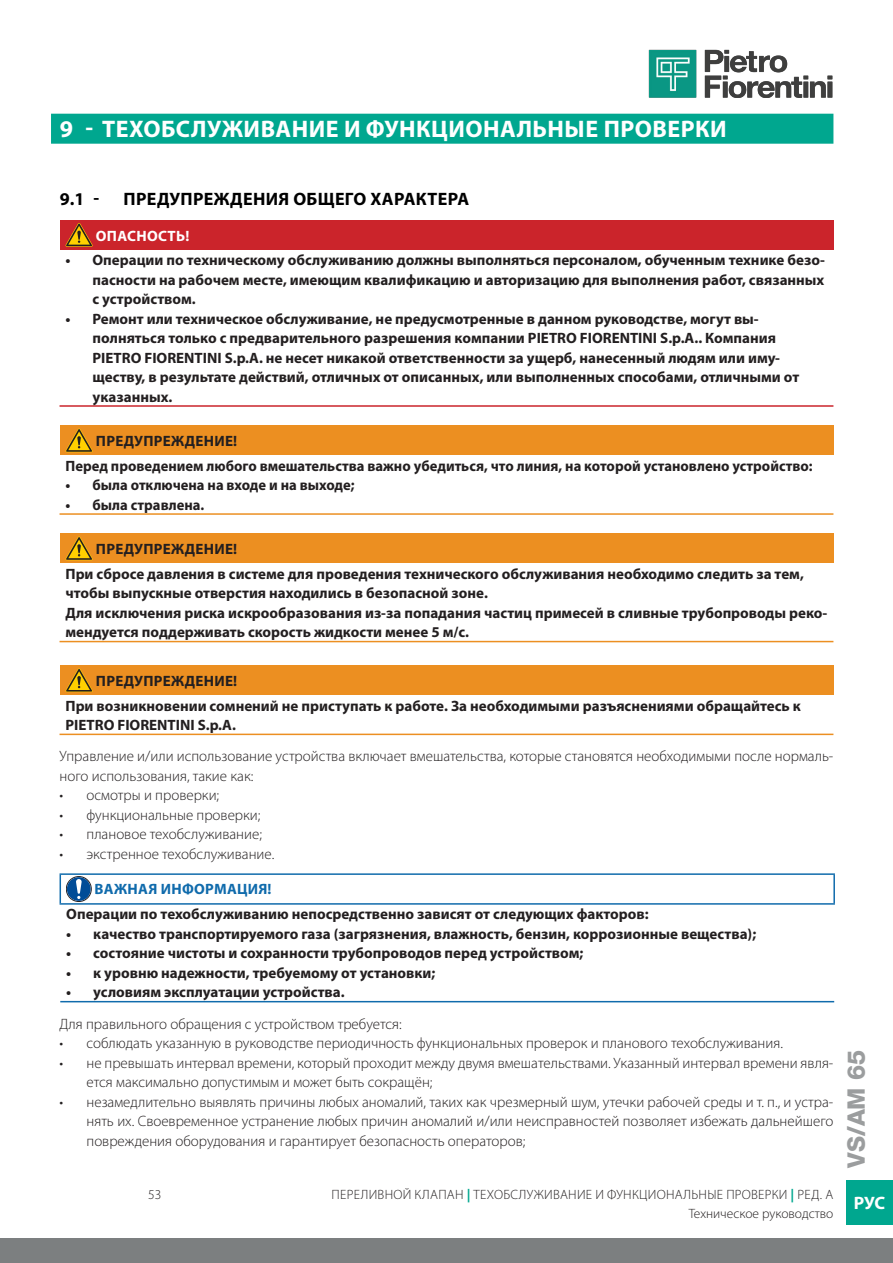
<style>
.page{position:relative;width:893px;height:1263px;background:#fff}
.page>*{position:absolute;margin:0;border:0;box-sizing:border-box;transform-origin:0 0}
.t1{font:700 24px "Myriad Pro";letter-spacing:.02em;color:#fff}
.t2{font:800 24px "Helvetica Neue LT Pro";color:#9b9d9e}
.t3{font:700 18px "Myriad Pro";letter-spacing:.02em;color:#000}
.t4{font:700 18px "Myriad Pro";color:#fff}
.Helvetica_Neue_LT_Pro_75_Bold_10_Sx_Nero{font:700 15px/19.5px "Myriad Pro";color:#231f20}
.Corpo_Testo_Helvetica_Neue_LT_Pro_45_Lig{font:300 15px/19.5px "Myriad Pro";color:#231f20}
.Helvetica_Neue_LT_Pro_75_Bold_10_Sx_AVVE{font:700 15px "Myriad Pro";letter-spacing:.02em;color:#231f20}
.Helvetica_Neue_LT_Pro_75_Bold_10_Sx_AVVI{font:700 15px "Myriad Pro";letter-spacing:.02em;color:#106bac}
.Helvetica_Neue_LT_Pro_75_Bold_10_Sx_PERI{font:700 15px "Myriad Pro";letter-spacing:.02em;color:#fff}
.t5{font:300 13.5px "Myriad Pro";letter-spacing:.02em;color:#231f20}
.t6{font:300 13.5px "Myriad Pro";color:#231f20}
.s1{font-weight:700;color:#00a78f}
</style>
<div class="page">
<img style="left:648px;top:49px;width:185px;height:49px">
<div style="left:0;top:1238px;width:893px;height:25px;background:#7c7f80"></div>
<div style="left:846px;top:1180px;width:47px;height:45px;background:#00a78f"></div>
<div style="left:51px;top:114px;width:782px;height:30px;background:#00a78f"></div>
<div style="left:60px;top:220px;width:773px;height:30px;background:#cb242b"></div>
<hr style="left:60px;top:405px;width:773px;height:2px;background:#cb242b">
<svg style="left:66px;top:223px;width:27px;height:24px"></svg>
<div style="left:60px;top:425px;width:773px;height:30px;background:#ec8f21"></div>
<hr style="left:60px;top:513px;width:773px;height:2px;background:#ec8f21">
<svg style="left:66px;top:428px;width:27px;height:24px"></svg>
<div style="left:60px;top:533px;width:773px;height:30px;background:#ec8f21"></div>
<hr style="left:60px;top:641px;width:773px;height:1px;background:#ec8f21">
<svg style="left:66px;top:536px;width:27px;height:24px"></svg>
<div style="left:60px;top:665px;width:773px;height:30px;background:#ec8f21"></div>
<hr style="left:60px;top:734px;width:773px;height:1px;background:#ec8f21">
<svg style="left:66px;top:668px;width:27px;height:24px"></svg>
<hr style="left:60px;top:1001px;width:774px;height:1px;background:#106bac">
<hr style="left:60px;top:873px;width:775px;height:2px;background:#106bac">
<svg style="left:60px;top:875px;width:1px;height:28px"></svg>
<hr style="left:833px;top:875px;width:2px;height:28px;background:#106bac">
<hr style="left:60px;top:903px;width:775px;height:2px;background:#106bac">
<svg style="left:66px;top:876px;width:25px;height:25px"></svg>
<div style="left:66px;top:876px;width:25px;height:25px;border:1px solid #231f20;border-radius:50%"></div>
<div style="left:67px;top:877px;width:24px;height:24px;background:#004c97;border-radius:50%"></div>
<svg style="left:76px;top:879px;width:6px;height:20px"></svg>
<p class="t1" style="left:60px;top:113px;width:668px">9 - ТЕХОБСЛУЖИВАНИЕ И ФУНКЦИОНАЛЬНЫЕ ПРОВЕРКИ</p>
<p class="t3" style="left:60px;top:188px;width:41px">9.1 -</p>
<p class="t3" style="left:123px;top:188px;width:347px">ПРЕДУПРЕЖДЕНИЯ ОБЩЕГО ХАРАКТЕРА</p>
<p class="Helvetica_Neue_LT_Pro_75_Bold_10_Sx_PERI" style="left:96px;top:226px;width:95px">ОПАСНОСТЬ!</p>
<p class="Helvetica_Neue_LT_Pro_75_Bold_10_Sx_Nero" style="left:93px;top:250px;width:734px;text-align:justify;text-indent:-27px">• Операции по техническому обслуживанию должны выполняться персоналом, обученным технике безо&shy;пасности на рабочем месте, имеющим квалификацию и авторизацию для выполнения работ, связанных с устройством.</p>
<p class="Helvetica_Neue_LT_Pro_75_Bold_10_Sx_Nero" style="left:93px;top:308px;width:708px;text-indent:-27px">• Ремонт или техническое обслуживание, не предусмотренные в данном руководстве, могут вы&shy;полняться только с предварительного разрешения компании PIETRO FIORENTINI S.p.A.. Компания PIETRO FIORENTINI S.p.A. не несет никакой ответственности за ущерб, нанесенный людям или иму&shy;ществу, в результате действий, отличных от описанных, или выполненных способами, отличными от указанных.</p>
<p class="Helvetica_Neue_LT_Pro_75_Bold_10_Sx_AVVE" style="left:96px;top:431px;width:143px">ПРЕДУПРЕЖДЕНИЕ!</p>
<p class="Helvetica_Neue_LT_Pro_75_Bold_10_Sx_Nero" style="left:66px;top:455px;width:749px">Перед проведением любого вмешательства важно убедиться, что линия, на которой установлено устройство:</p>
<p class="Helvetica_Neue_LT_Pro_75_Bold_10_Sx_Nero" style="left:66px;top:475px;width:291px">• была отключена на входе и на выходе;</p>
<p class="Helvetica_Neue_LT_Pro_75_Bold_10_Sx_Nero" style="left:66px;top:494px;width:140px">• была стравлена.</p>
<p class="Helvetica_Neue_LT_Pro_75_Bold_10_Sx_AVVE" style="left:96px;top:539px;width:143px">ПРЕДУПРЕЖДЕНИЕ!</p>
<p class="Helvetica_Neue_LT_Pro_75_Bold_10_Sx_Nero" style="left:66px;top:563px;width:740px">При сбросе давления в системе для проведения технического обслуживания необходимо следить за тем, чтобы выпускные отверстия находились в безопасной зоне.</p>
<p class="Helvetica_Neue_LT_Pro_75_Bold_10_Sx_Nero" style="left:66px;top:602px;width:763px">Для исключения риска искрообразования из-за попадания частиц примесей в сливные трубопроводы реко&shy;мендуется поддерживать скорость жидкости менее 5 м/с.</p>
<p class="Helvetica_Neue_LT_Pro_75_Bold_10_Sx_AVVE" style="left:96px;top:671px;width:143px">ПРЕДУПРЕЖДЕНИЕ!</p>
<p class="Helvetica_Neue_LT_Pro_75_Bold_10_Sx_Nero" style="left:66px;top:695px;width:737px">При возникновении сомнений не приступать к работе. За необходимыми разъяснениями обращайтесь к<br>PIETRO FIORENTINI S.p.A.</p>
<p class="Corpo_Testo_Helvetica_Neue_LT_Pro_45_Lig" style="left:60px;top:746px;width:775px">Управление и/или использование устройства включает вмешательства, которые становятся необходимыми после нормаль&shy;ного использования, такие как:</p>
<p class="Corpo_Testo_Helvetica_Neue_LT_Pro_45_Lig" style="left:60px;top:785px;width:161px">• осмотры и проверки;</p>
<p class="Corpo_Testo_Helvetica_Neue_LT_Pro_45_Lig" style="left:60px;top:805px;width:202px">• функциональные проверки;</p>
<p class="Corpo_Testo_Helvetica_Neue_LT_Pro_45_Lig" style="left:60px;top:824px;width:204px">• плановое техобслуживание;</p>
<p class="Corpo_Testo_Helvetica_Neue_LT_Pro_45_Lig" style="left:60px;top:844px;width:216px">• экстренное техобслуживание.</p>
<p class="Helvetica_Neue_LT_Pro_75_Bold_10_Sx_AVVI" style="left:95px;top:879px;width:179px">ВАЖНАЯ ИНФОРМАЦИЯ!</p>
<p class="Helvetica_Neue_LT_Pro_75_Bold_10_Sx_Nero" style="left:66px;top:904px;width:584px">Операции по техобслуживанию непосредственно зависят от следующих факторов:</p>
<p class="Helvetica_Neue_LT_Pro_75_Bold_10_Sx_Nero" style="left:66px;top:924px;width:691px">• качество транспортируемого газа (загрязнения, влажность, бензин, коррозионные вещества);</p>
<p class="Helvetica_Neue_LT_Pro_75_Bold_10_Sx_Nero" style="left:66px;top:943px;width:519px">• состояние чистоты и сохранности трубопроводов перед устройством;</p>
<p class="Helvetica_Neue_LT_Pro_75_Bold_10_Sx_Nero" style="left:66px;top:963px;width:371px">• к уровню надежности, требуемому от установки;</p>
<p class="Helvetica_Neue_LT_Pro_75_Bold_10_Sx_Nero" style="left:66px;top:982px;width:280px">• условиям эксплуатации устройства.</p>
<p class="Corpo_Testo_Helvetica_Neue_LT_Pro_45_Lig" style="left:60px;top:1014px;width:344px">Для правильного обращения с устройством требуется:</p>
<p class="Corpo_Testo_Helvetica_Neue_LT_Pro_45_Lig" style="left:60px;top:1033px;width:725px">• соблюдать указанную в руководстве периодичность функциональных проверок и планового техобслуживания.</p>
<p class="Corpo_Testo_Helvetica_Neue_LT_Pro_45_Lig" style="left:87px;top:1053px;width:748px;text-indent:-27px">• не превышать интервал времени, который проходит между двумя вмешательствами. Указанный интервал времени явля&shy;ется максимально допустимым и может быть сокращён;</p>
<p class="Corpo_Testo_Helvetica_Neue_LT_Pro_45_Lig" style="left:87px;top:1092px;width:748px;text-align:justify;text-indent:-27px">• незамедлительно выявлять причины любых аномалий, таких как чрезмерный шум, утечки рабочей среды и т. п., и устра&shy;нять их. Своевременное устранение любых причин аномалий и/или неисправностей позволяет избежать дальнейшего повреждения оборудования и гарантирует безопасность операторов;</p>
<p class="t5" style="left:148px;top:1186px;width:15px">53</p>
<p class="t5" style="left:332px;top:1186px;width:503px">ПЕРЕЛИВНОЙ КЛАПАН <span class="s1">|</span> ТЕХОБСЛУЖИВАНИЕ И ФУНКЦИОНАЛЬНЫЕ ПРОВЕРКИ <span class="s1">|</span> РЕД. A</p>
<p class="t6" style="left:689px;top:1205px;width:146px">Техническое руководство</p>
<h1 class="t2" style="left:842px;top:1168px;width:120px;rotate:-90deg">VS/AM 65</h1>
<p class="t4" style="left:854px;top:1191px;width:33px">РУС</p>
</div>
